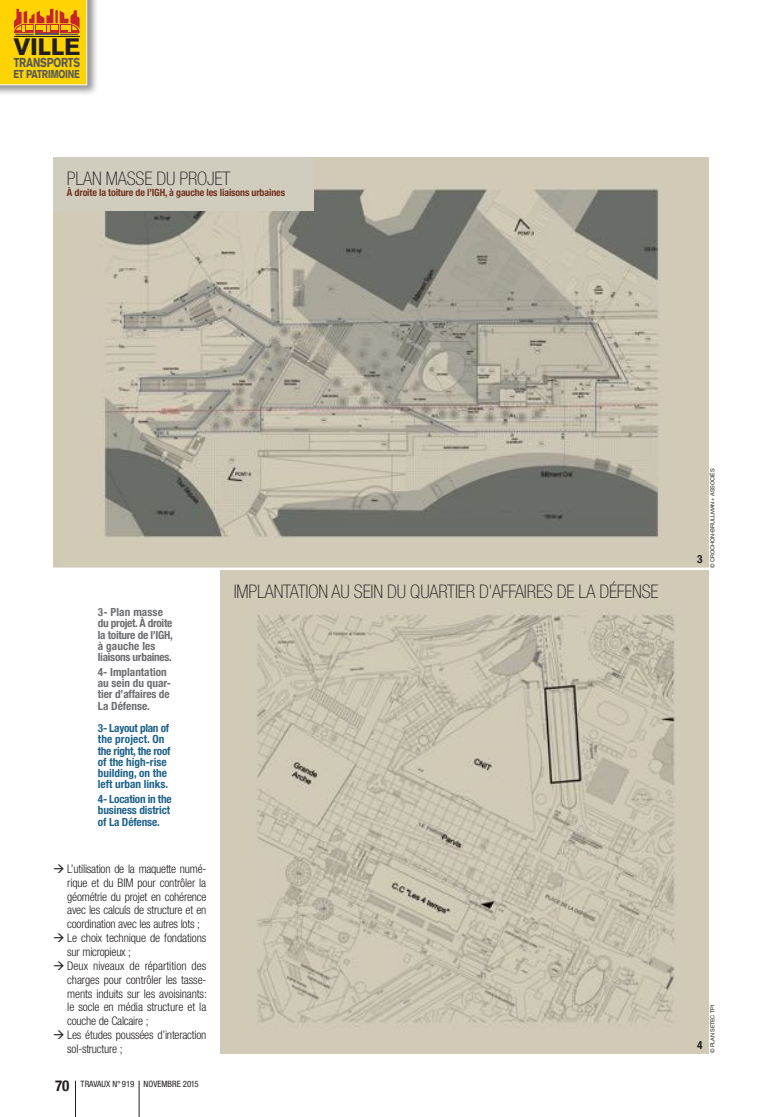
<style>
.page{position:relative;width:762px;height:1117px;background:#fff}
.page>*{position:absolute;margin:0;border:0;box-sizing:border-box;transform-origin:0 0}
.t1{font:900 23.5px "Akzidenz Grotesk";letter-spacing:-.02em;color:#231f20;scale:1.06 1}
.t2{font:100 condensed 18.75px "Helvetica Neue";letter-spacing:-.01em;color:#231f20}
.t3{font:700 condensed 15px "Helvetica Neue";color:#231f20}
.t4{font:900 12.75px "Akzidenz Grotesk";letter-spacing:-.02em;color:#57585a;scale:.77 1}
.t5{font:300 condensed 11.88px/13.9px "Helvetica Neue";letter-spacing:-.02em;color:#231f20;text-align:justify}
.t6{font:900 11.38px "Akzidenz Grotesk";letter-spacing:-.02em;color:#57585a;scale:.77 1}
.t7{font:700 condensed 11.25px/11.2px "Helvetica Neue";letter-spacing:-.01em;color:#1e628a}
.t8{font:700 condensed 11.25px/11.2px "Helvetica Neue";letter-spacing:-.01em;color:#6c6d70}
.t9{font:700 condensed 11.25px "Helvetica Neue";color:#231f20}
.t10{font:700 condensed 10px "Helvetica Neue";letter-spacing:-.015em;color:#723321}
.t11{font:condensed 8.75px "Helvetica Neue";color:#231f20}
.t12{font:5.62px "Helvetica Neue";letter-spacing:-.02em;color:#231f20}
</style>
<div class="page">
<hr style="left:139px;top:1080px;width:1px;height:36px;background:#231f20">
<hr style="left:75px;top:1080px;width:1px;height:36px;background:#231f20">
<div style="left:0;top:0;width:99px;height:97px;background:#231f20;opacity:.5"></div>
<svg style="left:0;top:0;width:87px;height:85px;background:#f3bd0d"></svg>
<img style="left:53px;top:157px;width:656px;height:410px">
<img style="left:221px;top:570px;width:488px;height:482px">
<div style="left:53px;top:157px;width:261px;height:53px;background:#d1cdbe"></div>
<h1 class="t1" style="left:14px;top:33px;width:64px">VILLE</h1>
<p class="t4" style="left:14px;top:55px;width:88px">TRANSPORTS</p>
<p class="t6" style="left:13px;top:67px;width:88px">ET PATRIMOINE</p>
<h2 class="t2" style="left:67px;top:168px;width:165px">PLAN MASSE DU PROJET</h2>
<p class="t10" style="left:67px;top:186px;width:220px">À droite la toiture de l’IGH, à gauche les liaisons urbaines</p>
<p class="t8" style="left:98px;top:606px;width:76px">3- Plan masse du projet. À droite la toiture de l’IGH, à gauche les liaisons urbaines.</p>
<p class="t8" style="left:98px;top:666px;width:75px">4- Implantation au sein du quar&shy;tier d’affaires de<br>La Défense.</p>
<p class="t7" style="left:98px;top:722px;width:74px">3- Layout plan of the project. On the right, the roof of the high-rise building, on the left urban links.</p>
<p class="t7" style="left:98px;top:793px;width:75px;text-align:justify">4- Location in the business district of La Défense.</p>
<p class="t5" style="left:67px;top:861px;width:141px;text-indent:-14px">→ L’utilisation de la maquette numé&shy;rique et du BIM pour contrôler la géométrie du projet en cohérence avec les calculs de structure et en coordination avec les autres lots ;</p>
<p class="t5" style="left:67px;top:930px;width:141px;text-indent:-14px">→ Le choix technique de fondations sur micropieux ;</p>
<p class="t5" style="left:67px;top:958px;width:141px;text-indent:-14px">→ Deux niveaux de répartition des charges pour contrôler les tasse&shy;ments induits sur les avoisinants: le socle en média structure et la couche de Calcaire ;</p>
<p class="t5" style="left:67px;top:1027px;width:141px;text-indent:-14px">→ Les études poussées d’interaction sol-structure ;</p>
<p class="t3" style="left:55px;top:1075px;width:16px">70</p>
<p class="t11" style="left:81px;top:1078px;width:119px">TRAVAUX N° 919 NOVEMBRE 2015</p>
<h2 class="t2" style="left:234px;top:580px;width:417px">IM PLANTATION AU SEI N DU QUARTIER D’AFFAIRES DE LA DÉFENSE</h2>
<p class="t12" style="left:709px;top:567px;width:100px;rotate:-90deg">© Croch on-Brullman + Associés</p>
<p class="t9" style="left:697px;top:552px;width:7px">3</p>
<p class="t9" style="left:697px;top:1037px;width:7px">4</p>
<p class="t12" style="left:709px;top:1052px;width:50px;rotate:-90deg">© Plan setec tpi</p>
</div>
